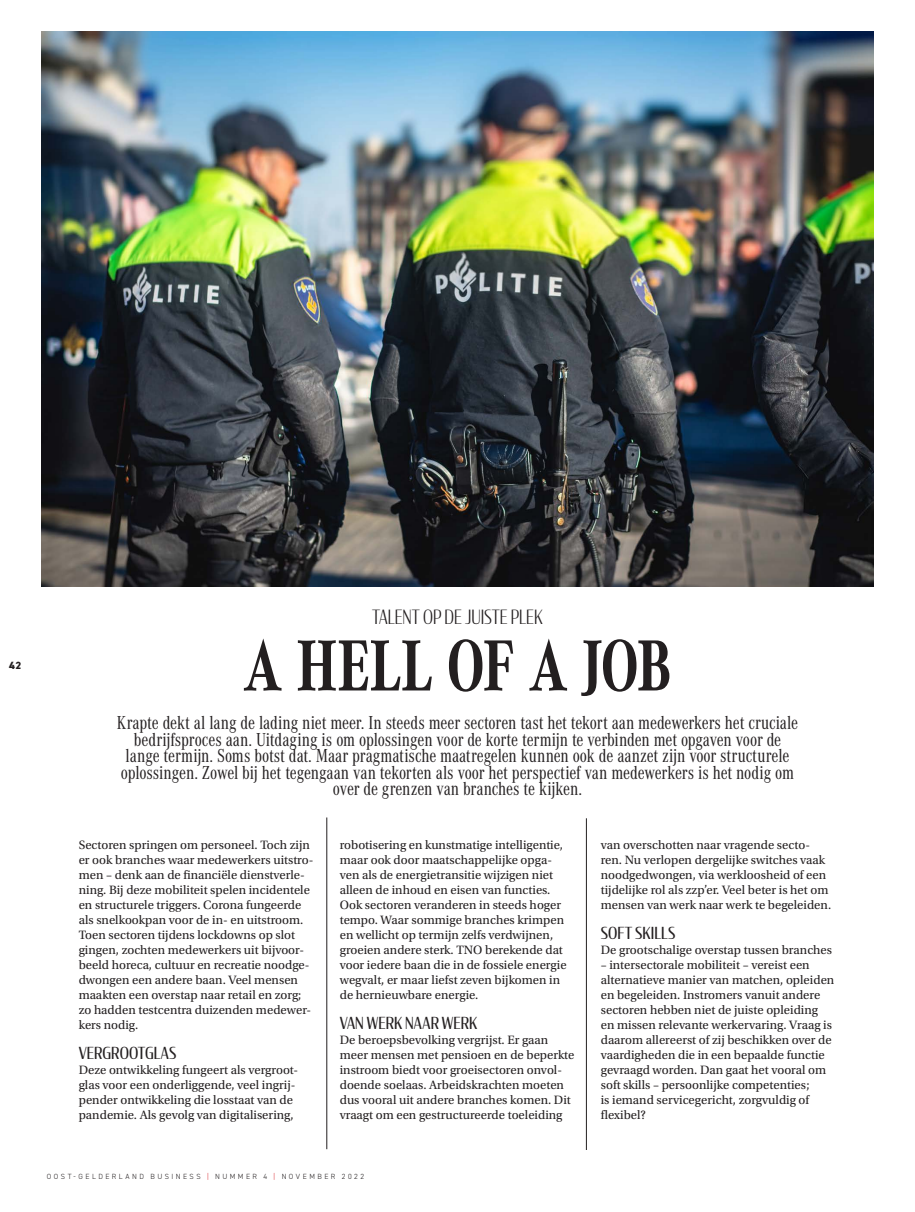
<style>
.page{position:relative;width:915px;height:1212px;background:#fff}
.page>*{position:absolute;margin:0;border:0;box-sizing:border-box;transform-origin:0 0}
.t1{font:700 75px "Corporate A Cond Pro";letter-spacing:-.02em;color:#231f20;scale:.95 1}
.t2{font:19.5px/16.5px "Corporate A Cond Pro";letter-spacing:-.01em;color:#231f20;text-align:center;scale:.95 1}
.t3{font:300 19.5px "Condor Cond";letter-spacing:-.005em;color:#231f20;scale:.95 1}
.t4{font:16.5px "Condor Cond";letter-spacing:.005em;color:#231f20}
.t5{font:12.75px/15px "Utopia Std";color:#231f20}
.t6{font:800 10.5px "DIN2014";color:#231f20}
.t7{font:300 7.5px "DIN2014";letter-spacing:.33em;color:#231f20}
.s1{color:#d81c23}
</style>
<div class="page">
<img style="left:41px;top:32px;width:832px;height:554px">
<hr style="left:326px;top:817px;width:1px;height:332px;background:#231f20">
<hr style="left:586px;top:818px;width:1px;height:332px;background:#231f20">
<p class="t6" style="left:9px;top:658px;width:14px">42</p>
<h2 class="t3" style="left:372px;top:605px;width:181px">TALENT OP DE JUISTE PLEK</h2>
<h1 class="t1" style="left:243px;top:614px;width:452px">A HELL OF A JOB</h1>
<p class="t2" style="left:117px;top:714px;width:718px">Krapte dekt al lang de lading niet meer. In steeds meer sectoren tast het tekort aan medewerkers het cruciale bedrijfsproces aan. Uitdaging is om oplossingen voor de korte termijn te verbinden met opgaven voor de lange termijn. Soms botst dat. Maar pragmatische maatregelen kunnen ook de aanzet zijn voor structurele oplossingen. Zowel bij het tegengaan van tekorten als voor het perspectief van medewerkers is het nodig om over de grenzen van branches te kijken.</p>
<p class="t5" style="left:79px;top:838px;width:236px">Sectoren springen om personeel. Toch zijn er ook branches waar medewerkers uitstro&shy;men – denk aan de financiële dienstverle&shy;ning. Bij deze mobiliteit spelen incidentele en structurele triggers. Corona fungeerde als snelkookpan voor de in- en uitstroom.<br>Toen sectoren tijdens lockdowns op slot gingen, zochten medewerkers uit bijvoor&shy;beeld horeca, cultuur en recreatie noodge&shy;dwongen een andere baan. Veel mensen maakten een overstap naar retail en zorg; zo hadden testcentra duizenden medewer&shy;kers nodig.</p>
<p class="t4" style="left:79px;top:1043px;width:99px">VERGROOTGLAS</p>
<p class="t5" style="left:79px;top:1063px;width:221px">Deze ontwikkeling fungeert als vergroot&shy;glas voor een onderliggende, veel ingrij&shy;pender ontwikkeling die losstaat van de pandemie. Als gevolg van digitalisering,</p>
<p class="t5" style="left:339px;top:838px;width:228px">robotisering en kunstmatige intelligentie, maar ook door maatschappelijke opga&shy;ven als de energietransitie wijzigen niet alleen de inhoud en eisen van functies.<br>Ook sectoren veranderen in steeds hoger tempo. Waar sommige branches krimpen en wellicht op termijn zelfs verdwijnen, groeien andere sterk. TNO berekende dat voor iedere baan die in de fossiele energie wegvalt, er maar liefst zeven bijkomen in de hernieuwbare energie.</p>
<p class="t4" style="left:339px;top:1013px;width:139px">VAN WERK NAAR WERK</p>
<p class="t5" style="left:339px;top:1033px;width:236px">De beroepsbevolking vergrijst. Er gaan meer mensen met pensioen en de beperkte instroom biedt voor groeisectoren onvol&shy;doende soelaas. Arbeidskrachten moeten dus vooral uit andere branches komen. Dit vraagt om een gestructureerde toeleiding</p>
<p class="t7" style="left:47px;top:1172px;width:318px">OOST-GELDERLAND BUSINESS <span class="s1">|</span> NUMMER 4 <span class="s1">|</span> NOVEMBER 2022</p>
<p class="t5" style="left:600px;top:838px;width:232px">van overschotten naar vragende secto&shy;ren. Nu verlopen dergelijke switches vaak noodgedwongen, via werkloosheid of een tijdelijke rol als zzp’er. Veel beter is het om mensen van werk naar werk te begeleiden.</p>
<p class="t4" style="left:600px;top:923px;width:76px">SOFT SKILLS</p>
<p class="t5" style="left:600px;top:943px;width:233px">De grootschalige overstap tussen branches</p>
<p class="t5" style="left:600px;top:958px;width:235px">– intersectorale mobiliteit – vereist een alternatieve manier van matchen, opleiden en begeleiden. Instromers vanuit andere sectoren hebben niet de juiste opleiding en missen relevante werkervaring. Vraag is daarom allereerst of zij beschikken over de vaardigheden die in een bepaalde functie gevraagd worden. Dan gaat het vooral om soft skills – persoonlijke competenties;<br>is iemand servicegericht, zorgvuldig of flexibel?</p>
</div>
